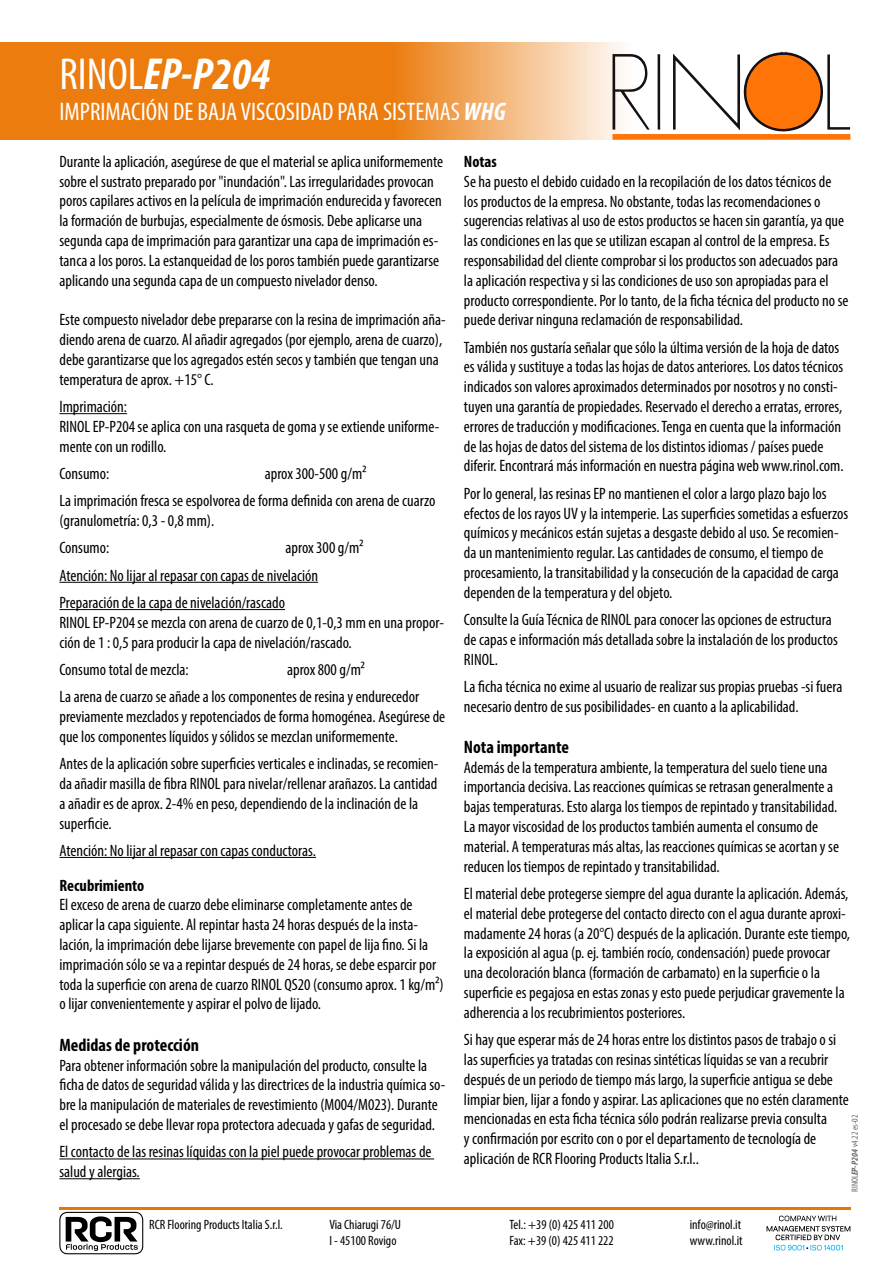
<style>
.page{position:relative;width:893px;height:1263px;background:#fff}
.page>*{position:absolute;margin:0;border:0;box-sizing:border-box;transform-origin:0 0}
.t1{font:italic 700 condensed 45px "Myriad Pro";color:#fff}
.t2{font:condensed 25.5px "Myriad Pro";color:#fff}
.t3{font:700 condensed 18px "Myriad Pro";color:#000}
.t4{font:condensed 16.5px/19.8px "Myriad Pro";color:#000}
.t5{font:700 condensed 16.5px "Myriad Pro";color:#000}
.t6{font:condensed 13.5px/16.2px "Myriad Pro";color:#000}
.t7{font:condensed 9px "Myriad Pro";color:#67676b}
.s1{font-weight:400;font-style:normal}
.s2{font-weight:700;font-style:italic}
</style>
<div class="page">
<hr style="left:59px;top:413px;width:68px;height:1px;background:#000">
<hr style="left:59px;top:582px;width:259px;height:1px;background:#000">
<hr style="left:59px;top:609px;width:226px;height:1px;background:#000">
<hr style="left:59px;top:857px;width:257px;height:1px;background:#000">
<hr style="left:59px;top:1158px;width:375px;height:1px;background:#000">
<hr style="left:59px;top:1178px;width:81px;height:1px;background:#000">
<hr style="left:59px;top:1207px;width:791px;height:2px;background:#ea7500">
<svg style="left:0;top:42px;width:851px;height:98px;background:#ef9943"></svg>
<svg style="left:612px;top:54px;width:38px;height:76px"></svg>
<svg style="left:657px;top:54px;width:3px;height:76px"></svg>
<svg style="left:673px;top:52px;width:177px;height:80px"></svg>
<div style="left:612px;top:134px;width:238px;height:6px;background:#ff7406"></div>
<svg style="left:59px;top:1212px;width:84px;height:42px"></svg>
<svg style="left:766px;top:1215px;width:84px;height:36px"></svg>
<h1 class="t1" style="left:60px;top:46px;width:212px"><span class="s1">RINOL</span>EP-P204</h1>
<h2 class="t2" style="left:60px;top:96px;width:448px">IMPRIMACIÓN DE BAJA VISCOSIDAD PARA SISTEMAS <span class="s2">WHG</span></h2>
<p class="t4" style="left:59px;top:151px;width:385px">Durante la aplicación, asegúrese de que el material se aplica uniformemente sobre el sustrato preparado por "inundación". Las irregularidades provocan poros capilares activos en la película de imprimación endurecida y favorecen la formación de burbujas, especialmente de ósmosis. Debe aplicarse una segunda capa de imprimación para garantizar una capa de imprimación es&shy;tanca a los poros. La estanqueidad de los poros también puede garantizarse aplicando una segunda capa de un compuesto nivelador denso.</p>
<p class="t4" style="left:59px;top:310px;width:388px">Este compuesto nivelador debe prepararse con la resina de imprimación aña&shy;diendo arena de cuarzo. Al añadir agregados (por ejemplo, arena de cuarzo), debe garantizarse que los agregados estén secos y también que tengan una temperatura de aprox. +15° C.</p>
<p class="t4" style="left:59px;top:396px;width:381px">Imprimación:<br>RINOL EP-P204 se aplica con una rasqueta de goma y se extiende uniforme&shy;mente con un rodillo.</p>
<p class="t4" style="left:59px;top:463px;width:51px">Consumo:</p>
<p class="t4" style="left:59px;top:460px;width:377px;line-height:27.3px;text-indent:205px">aprox 300-500 g/m2<br>La imprimación fresca se espolvorea de forma definida con arena de cuarzo</p>
<p class="t4" style="left:59px;top:507px;width:156px;line-height:27.3px">(granulometría: 0,3 - 0,8 mm).<br>Consumo:</p>
<p class="t4" style="left:59px;top:534px;width:305px;line-height:27.3px;text-indent:226px">aprox 300 g/m2<br>Atención: No lijar al repasar con capas de nivelación<br>Preparación de la capa de nivelación/rascado</p>
<p class="t4" style="left:59px;top:612px;width:386px">RINOL EP-P204 se mezcla con arena de cuarzo de 0,1-0,3 mm en una propor&shy;ción de 1 : 0,5 para producir la capa de nivelación/rascado.</p>
<p class="t4" style="left:59px;top:659px;width:131px">Consumo total de mezcla:</p>
<p class="t4" style="left:59px;top:656px;width:361px;line-height:27.3px;text-indent:228px">aprox 800 g/m2<br>La arena de cuarzo se añade a los componentes de resina y endurecedor</p>
<p class="t4" style="left:59px;top:706px;width:387px">previamente mezclados y repotenciados de forma homogénea. Asegúrese de que los componentes líquidos y sólidos se mezclan uniformemente.</p>
<p class="t4" style="left:59px;top:753px;width:381px">Antes de la aplicación sobre superficies verticales e inclinadas, se recomien&shy;da añadir masilla de fibra RINOL para nivelar/rellenar arañazos. La cantidad a añadir es de aprox. 2-4% en peso, dependiendo de la inclinación de la superficie.</p>
<p class="t4" style="left:59px;top:840px;width:258px">Atención: No lijar al repasar con capas conductoras.</p>
<p class="t5" style="left:59px;top:875px;width:86px">Recubrimiento</p>
<p class="t4" style="left:59px;top:895px;width:386px">El exceso de arena de cuarzo debe eliminarse completamente antes de aplicar la capa siguiente. Al repintar hasta 24 horas después de la insta&shy;lación, la imprimación debe lijarse brevemente con papel de lija fino. Si la imprimación sólo se va a repintar después de 24 horas, se debe esparcir por toda la superficie con arena de cuarzo RINOL QS20 (consumo aprox. 1 kg/m²) o lijar convenientemente y aspirar el polvo de lijado.</p>
<p class="t3" style="left:59px;top:1033px;width:141px">Medidas de protección</p>
<p class="t4" style="left:59px;top:1055px;width:387px">Para obtener información sobre la manipulación del producto, consulte la ficha de datos de seguridad válida y las directrices de la industria química so&shy;bre la manipulación de materiales de revestimiento (M004/M023). Durante el procesado se debe llevar ropa protectora adecuada y gafas de seguridad.</p>
<p class="t4" style="left:59px;top:1142px;width:374px">El contacto de las resinas líquidas con la piel puede provocar problemas de salud y alergias.</p>
<p class="t5" style="left:464px;top:151px;width:34px">Notas</p>
<p class="t4" style="left:464px;top:171px;width:386px">Se ha puesto el debido cuidado en la recopilación de los datos técnicos de los productos de la empresa. No obstante, todas las recomendaciones o sugerencias relativas al uso de estos productos se hacen sin garantía, ya que las condiciones en las que se utilizan escapan al control de la empresa. Es responsabilidad del cliente comprobar si los productos son adecuados para la aplicación respectiva y si las condiciones de uso son apropiadas para el producto correspondiente. Por lo tanto, de la ficha técnica del producto no se puede derivar ninguna reclamación de responsabilidad.</p>
<p class="t4" style="left:464px;top:337px;width:381px">También nos gustaría señalar que sólo la última versión de la hoja de datos es válida y sustituye a todas las hojas de datos anteriores. Los datos técnicos indicados son valores aproximados determinados por nosotros y no consti&shy;tuyen una garantía de propiedades. Reservado el derecho a erratas, errores, errores de traducción y modificaciones. Tenga en cuenta que la información de las hojas de datos del sistema de los distintos idiomas / países puede diferir. Encontrará más información en nuestra página web www.rinol.com.</p>
<p class="t4" style="left:464px;top:483px;width:386px">Por lo general, las resinas EP no mantienen el color a largo plazo bajo los efectos de los rayos UV y la intemperie. Las superficies sometidas a esfuerzos químicos y mecánicos están sujetas a desgaste debido al uso. Se recomien&shy;da un mantenimiento regular. Las cantidades de consumo, el tiempo de procesamiento, la transitabilidad y la consecución de la capacidad de carga dependen de la temperatura y del objeto.</p>
<p class="t4" style="left:464px;top:609px;width:375px">Consulte la Guía Técnica de RINOL para conocer las opciones de estructura de capas e información más detallada sobre la instalación de los productos<br>RINOL.</p>
<p class="t4" style="left:464px;top:676px;width:380px">La ficha técnica no exime al usuario de realizar sus propias pruebas -si fuera necesario dentro de sus posibilidades- en cuanto a la aplicabilidad.</p>
<p class="t3" style="left:464px;top:736px;width:107px">Nota importante</p>
<p class="t4" style="left:464px;top:757px;width:377px">Además de la temperatura ambiente, la temperatura del suelo tiene una importancia decisiva. Las reacciones químicas se retrasan generalmente a bajas temperaturas. Esto alarga los tiempos de repintado y transitabilidad.<br>La mayor viscosidad de los productos también aumenta el consumo de material. A temperaturas más altas, las reacciones químicas se acortan y se reducen los tiempos de repintado y transitabilidad.</p>
<p class="t4" style="left:464px;top:883px;width:388px">El material debe protegerse siempre del agua durante la aplicación. Además, el material debe protegerse del contacto directo con el agua durante aproxi&shy;madamente 24 horas (a 20°C) después de la aplicación. Durante este tiempo, la exposición al agua (p. ej. también rocío, condensación) puede provocar una decoloración blanca (formación de carbamato) en la superficie o la superficie es pegajosa en estas zonas y esto puede perjudicar gravemente la adherencia a los recubrimientos posteriores.</p>
<p class="t4" style="left:464px;top:1029px;width:386px">Si hay que esperar más de 24 horas entre los distintos pasos de trabajo o si las superficies ya tratadas con resinas sintéticas líquidas se van a recubrir después de un periodo de tiempo más largo, la superficie antigua se debe limpiar bien, lijar a fondo y aspirar. Las aplicaciones que no estén claramente mencionadas en esta ficha técnica sólo podrán realizarse previa consulta<br>y confirmación por escrito con o por el departamento de tecnología de aplicación de RCR Flooring Products Italia S.r.l..</p>
<p class="t7" style="left:849px;top:1192px;width:78px;rotate:-90deg">RINOL<span class="s2">EP-P204</span> v4.22 es-02</p>
<p class="t6" style="left:149px;top:1216px;width:135px">RCR Flooring Products Italia S.r.l.</p>
<p class="t6" style="left:329px;top:1216px;width:73px">Via Chiarugi 76/U<br>I - 45100 Rovigo</p>
<p class="t6" style="left:510px;top:1216px;width:106px">Tel.: +39 (0) 425 411 200<br>Fax: +39 (0) 425 411 222</p>
<p class="t6" style="left:690px;top:1216px;width:54px">info@rinol.it www.rinol.it</p>
</div>
